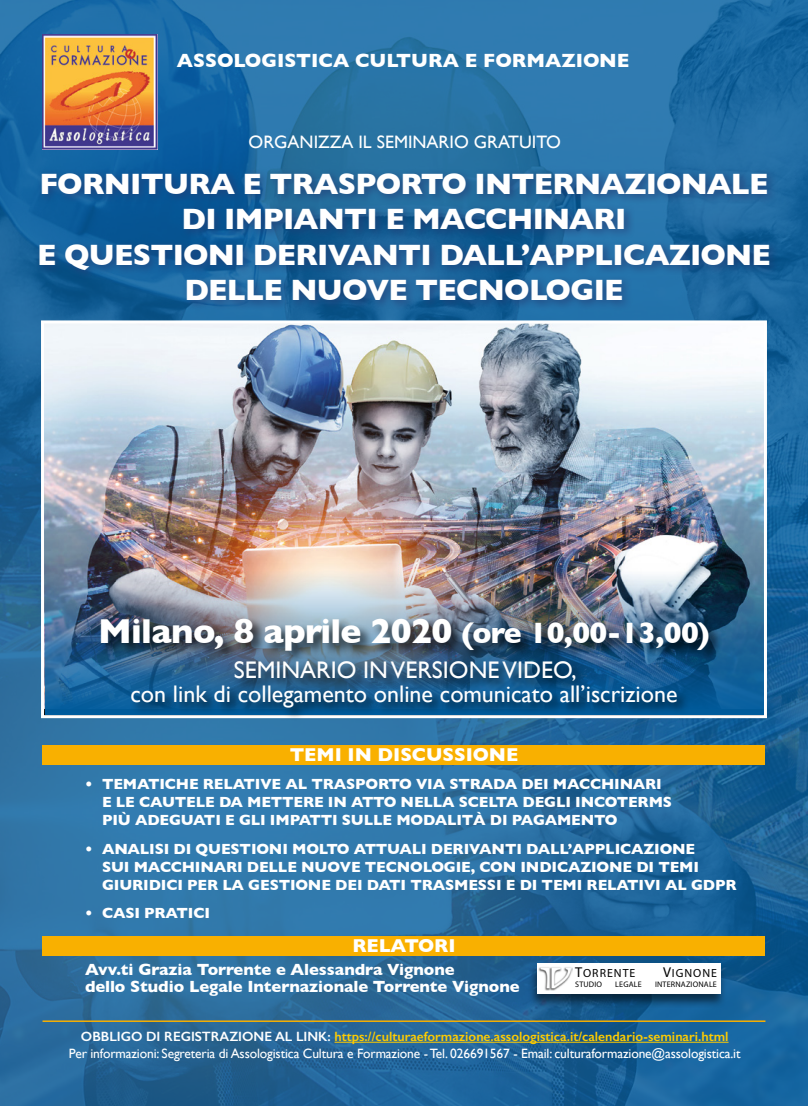
<style>
.page{position:relative;width:808px;height:1106px;background:#fff}
.page>*{position:absolute;margin:0;border:0;box-sizing:border-box;transform-origin:0 0}
.t1{font:700 35.25px "Gill Sans";letter-spacing:-.02em;color:#fff}
.t2{font:700 30px/35.2px "Gill Sans";letter-spacing:-.025em;color:#fff;text-align:center}
.t3{font:24px/24px "Gill Sans";color:#fff;text-align:center}
.t4{font:700 19.5px "Gill Sans";color:#fff}
.t5{font:700 19.05px "Gill Sans";color:#fff}
.t6{font:18px "Gill Sans";color:#fff}
.t7{font:700 16.5px/16.5px "Gill Sans";letter-spacing:-.005em;color:#fff}
.t8{font:700 15px/18px "Gill Sans";letter-spacing:-.01em;color:#fff}
.t9{font:13.5px/16.5px "Gill Sans";letter-spacing:-.01em;color:#fff;text-align:center}
.t10{font:11.85px "Myriad Pro";letter-spacing:.085em;color:#000}
.t11{font:8.1px "Myriad Pro";letter-spacing:.02em;color:#000}
.s1{font-size:30px}
.s2{font-size:14.25px}
.s3{font-weight:600}
.s4{font-weight:600;color:#fc0}
</style>
<div class="page">
<img style="left:0;top:0;width:808px;height:1106px">
<img style="left:43px;top:34px;width:114px;height:115px">
<img style="left:45px;top:324px;width:718px;height:239px">
<div style="left:41px;top:320px;width:726px;height:398px;border:3px solid #fff"></div>
<hr style="left:335px;top:1041px;width:393px;height:1px;background:#fc0">
<div style="left:43px;top:936px;width:722px;height:19px;background:#f9b000"></div>
<div style="left:43px;top:745px;width:722px;height:19px;background:#f9b000"></div>
<hr style="left:43px;top:1020px;width:722px;height:2px;background:#f9b000">
<div style="left:35px;top:168px;width:745px;height:143px;background:#243d75;opacity:.75"></div>
<img style="left:45px;top:563px;width:718px;height:151px">
<div style="left:99px;top:616px;width:623px;height:104px;background:#000;opacity:.75"></div>
<div style="left:528px;top:962px;width:199px;height:46px;background:#000;opacity:.53"></div>
<div style="left:537px;top:963px;width:184px;height:30px;background:#fff"></div>
<img style="left:538px;top:967px;width:35px;height:24px">
<h3 class="t4" style="left:177px;top:45px;width:454px">ASSOLOGISTICA CULTURA E FORMAZIONE</h3>
<p class="t6" style="left:249px;top:131px;width:314px">ORGANIZZA IL SEMINARIO GRATUITO</p>
<h2 class="t2" style="left:37px;top:165px;width:735px">FORNITURA E TRASPORTO INTERNAZIONALE<br>DI IMPIANTI E MACCHINARI<br>E QUESTIONI DERIVANTI DALL’APPLICAZIONE<br>DELLE NUOVE TECNOLOGIE</h2>
<h1 class="t1" style="left:98px;top:603px;width:613px">Milano, 8 aprile 2020 <span class="s1">(ore 10,00-13,00)</span></h1>
<h3 class="t3" style="left:130px;top:657px;width:549px">SEMINARIO IN VERSIONE VIDEO,<br>con link di collegamento online comunicato all’iscrizione</h3>
<p class="t5" style="left:290px;top:739px;width:230px">TEMI IN DISCUSSIONE</p>
<p class="t8" style="left:102px;top:774px;width:571px;text-indent:-17px">• TEMATICHE RELATIVE AL TRASPORTO VIA STRADA DEI MACCHINARI<br>E LE CAUTELE DA METTERE IN ATTO NELLA SCELTA DEGLI INCOTERMS<br>PIÙ ADEGUATI E GLI IMPATTI SULLE MODALITÀ DI PAGAMENTO</p>
<p class="t8" style="left:102px;top:839px;width:636px;text-indent:-17px">• ANALISI DI QUESTIONI MOLTO ATTUALI DERIVANTI DALL’APPLICAZIONE<br>SUI MACCHINARI DELLE NUOVE TECNOLOGIE, CON INDICAZIONE DI TEMI<br>GIURIDICI PER LA GESTIONE DEI DATI TRASMESSI E DI TEMI RELATIVI AL GDPR</p>
<p class="t8" style="left:85px;top:904px;width:126px">• CASI PRATICI</p>
<p class="t5" style="left:352px;top:930px;width:105px">RELATORI</p>
<p class="t7" style="left:85px;top:961px;width:436px">Avv.ti Grazia Torrente e Alessandra Vignone<br>dello Studio Legale Internazionale Torrente Vignone</p>
<p class="t10" style="left:575px;top:966px;width:62px"><span class="s2">T</span>ORRENTE</p>
<p class="t10" style="left:663px;top:966px;width:55px"><span class="s2">V</span>IGNONE</p>
<p class="t11" style="left:575px;top:979px;width:28px">STUDIO</p>
<p class="t11" style="left:615px;top:979px;width:28px">LEGALE</p>
<p class="t11" style="left:655px;top:979px;width:63px">INTERNAZIONALE</p>
<p class="t9" style="left:69px;top:1028px;width:673px"><span class="s3">OBBLIGO DI REGISTRAZIONE AL LINK:</span> <span class="s4">https://culturaeformazione.assologistica.it/calendario-seminari.html<br></span>Per informazioni: Segreteria di Assologistica Cultura e Formazione - Tel. 026691567 - Email: culturaformazione@assologistica.it</p>
</div>
